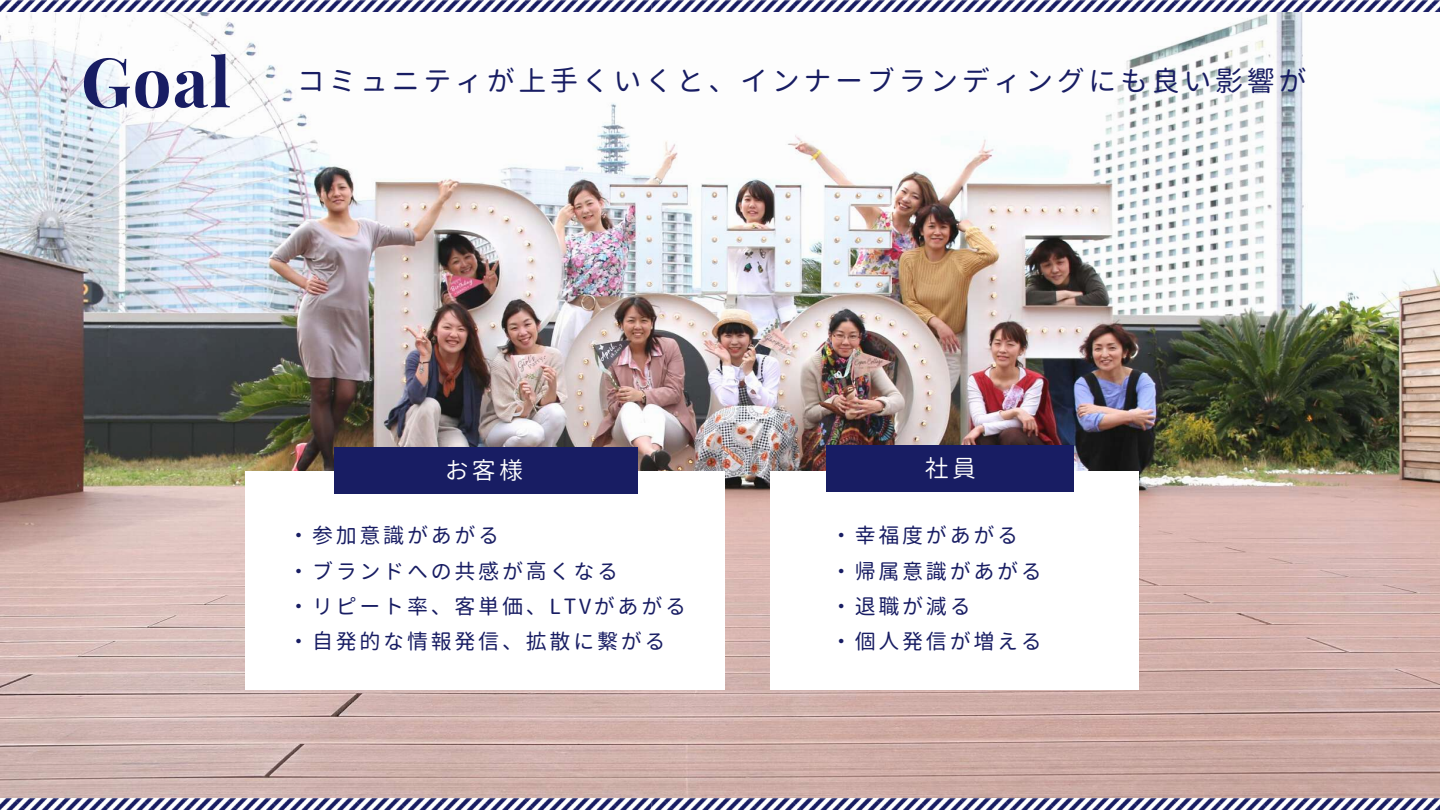
<style>
.page{position:relative;width:1440px;height:810px;background:#fff}
.page>*{position:absolute;margin:0;border:0;box-sizing:border-box;transform-origin:0 0}
.t1{font:700 68.6px "Playfair Display";color:#181d63}
.t2{font:28px "Gen Jyuu Gothic";letter-spacing:.13em;color:#181d63}
.t3{font:24px "Gen Jyuu Gothic";color:#fff}
.t4{font:21px/35.2px "Gen Jyuu Gothic";letter-spacing:.13em;color:#181d63}
</style>
<div class="page">
<img style="left:0;top:12px;width:1440px;height:786px">
<img style="left:0;top:0;width:652px;height:12px">
<img style="left:652px;top:0;width:788px;height:12px">
<img style="left:0;top:798px;width:652px;height:12px">
<img style="left:652px;top:798px;width:788px;height:12px">
<div style="left:245px;top:471px;width:480px;height:219px;background:#fff"></div>
<div style="left:771px;top:471px;width:368px;height:219px;background:#fff"></div>
<div style="left:334px;top:447px;width:303px;height:47px;background:#181d63"></div>
<div style="left:827px;top:445px;width:247px;height:47px;background:#181d63"></div>
<h1 class="t1" style="left:81px;top:33px;width:152px">Goal</h1>
<h2 class="t2" style="left:297px;top:61px;width:1011px">コミュニティが上手くいくと、インナーブランディングにも良い影響が</h2>
<p class="t3" style="left:445px;top:453px;width:80px">お客様</p>
<p class="t3" style="left:925px;top:451px;width:53px">社員</p>
<p class="t4" style="left:288px;top:518px;width:399px">・参加意識があがる<br>・ブランドへの共感が高くなる<br>・リピート率、客単価、LTVがあがる・自発的な情報発信、拡散に繋がる</p>
<p class="t4" style="left:831px;top:518px;width:213px">・幸福度があがる・帰属意識があがる・退職が減る<br>・個人発信が増える</p>
</div>
